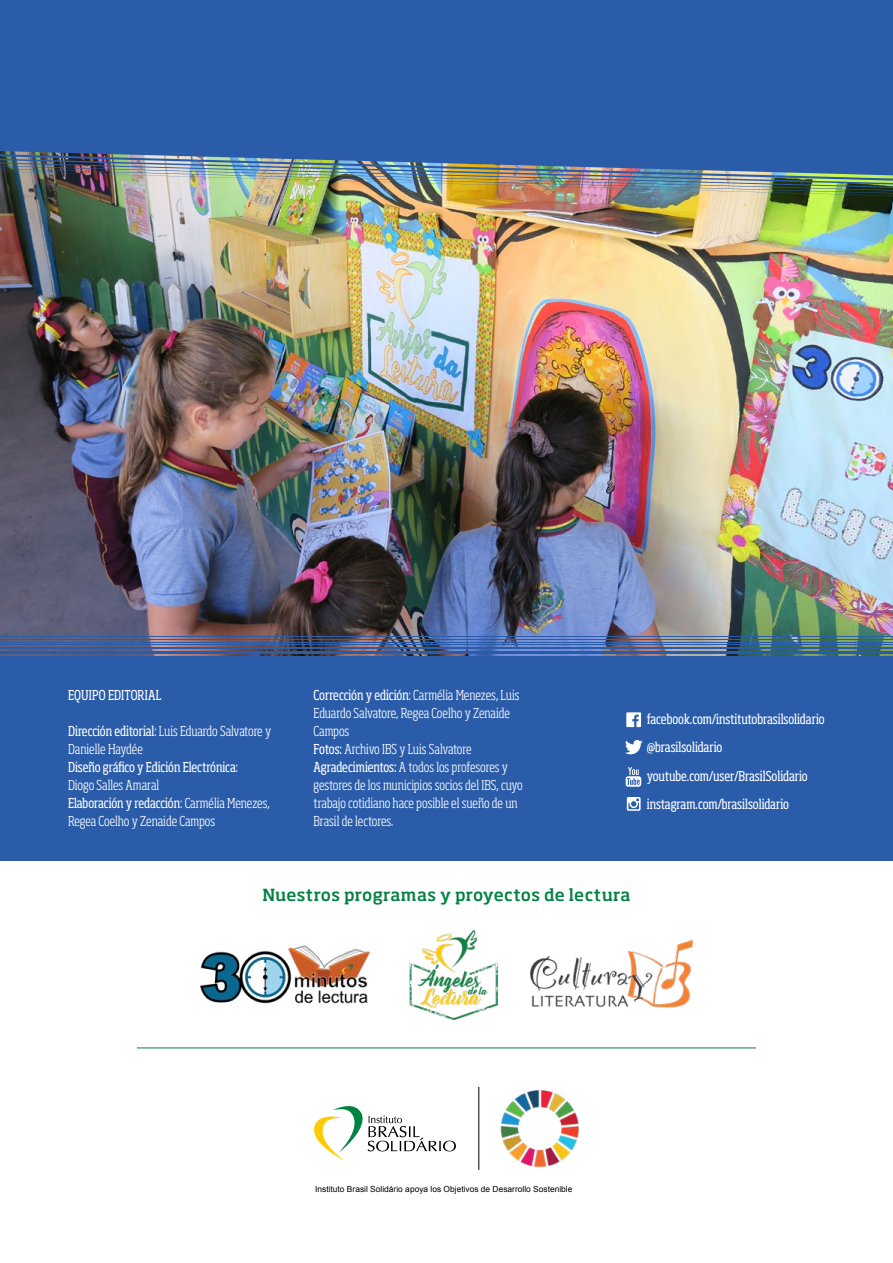
<style>
.page{position:relative;width:893px;height:1263px;background:#fff}
.page>*{position:absolute;margin:0;border:0;box-sizing:border-box;transform-origin:0 0}
.t1{font:500 16.5px "Soho Std";letter-spacing:.015em;color:#008242}
.t2{font:300 condensed 13.5px/18px "Soho Std";letter-spacing:-.005em;color:#fff}
.t3{font:condensed 13.5px/28.5px "Soho Std";color:#fff}
.t4{font:8.4px "Arial";color:#000}
.s1{font-weight:400}
</style>
<div class="page">
<img style="left:0;top:196px;width:893px;height:460px">
<hr style="left:0;top:637px;width:893px;height:1px;background:#2a5caa">
<hr style="left:0;top:639px;width:893px;height:1px;background:#2a5caa">
<hr style="left:0;top:642px;width:893px;height:1px;background:#2a5caa">
<hr style="left:0;top:644px;width:893px;height:1px;background:#2a5caa">
<hr style="left:0;top:648px;width:893px;height:1px;background:#2a5caa">
<hr style="left:0;top:651px;width:893px;height:2px;background:#2a5caa">
<hr style="left:0;top:656px;width:893px;height:3px;background:#2a5caa">
<div style="left:0;top:0;width:893px;height:148px;background:#2a5caa"></div>
<img style="left:0;top:148px;width:893px;height:48px">
<div style="left:0;top:658px;width:893px;height:203px;background:#2a5caa"></div>
<svg style="left:626px;top:712px;width:15px;height:15px"></svg>
<svg style="left:625px;top:740px;width:18px;height:14px"></svg>
<svg style="left:627px;top:797px;width:14px;height:14px"></svg>
<svg style="left:626px;top:767px;width:15px;height:20px"></svg>
<hr style="left:479px;top:1087px;width:1px;height:83px;background:#000">
<svg style="left:314px;top:1106px;width:142px;height:55px"></svg>
<img style="left:500px;top:1089px;width:79px;height:79px">
<hr style="left:137px;top:1047px;width:619px;height:1px;background:#008242">
<img style="left:200px;top:930px;width:493px;height:89px">
<p class="t3" style="left:68px;top:680px;width:95px">EQUIPO EDITORIAL</p>
<p class="t2" style="left:68px;top:722px;width:205px"><span class="s1">Dirección editorial</span>: Luis Eduardo Salvatore y<br>Danielle Haydée<br><span class="s1">Diseño gráfico y Edición Electrónica</span>:<br>Diogo Salles Amaral<br><span class="s1">Elaboración y redacción</span>: Carmélia Menezes,<br>Regea Coelho y Zenaide Campos</p>
<p class="t2" style="left:314px;top:685px;width:211px"><span class="s1">Corrección y edición</span>: Carmélia Menezes, Luis Eduardo Salvatore, Regea Coelho y Zenaide Campos<br><span class="s1">Fotos:</span> Archivo IBS y Luis Salvatore <span class="s1">Agradecimientos:</span> A todos los profesores y gestores de los municipios socios del IBS, cuyo trabajo cotidiano hace posible el sueño de un Brasil de lectores.</p>
<p class="t3" style="left:647px;top:704px;width:179px">facebook.com/institutobrasilsolidario @brasilsolidario youtube.com/user/BrasilSolidario instagram.com/brasilsolidario</p>
<p class="t1" style="left:262px;top:884px;width:370px">Nuestros programas y proyectos de lectura</p>
<p class="t4" style="left:315px;top:1184px;width:259px">Instituto Brasil Solidário apoya los Objetivos de Desarrollo Sostenible</p>
</div>
